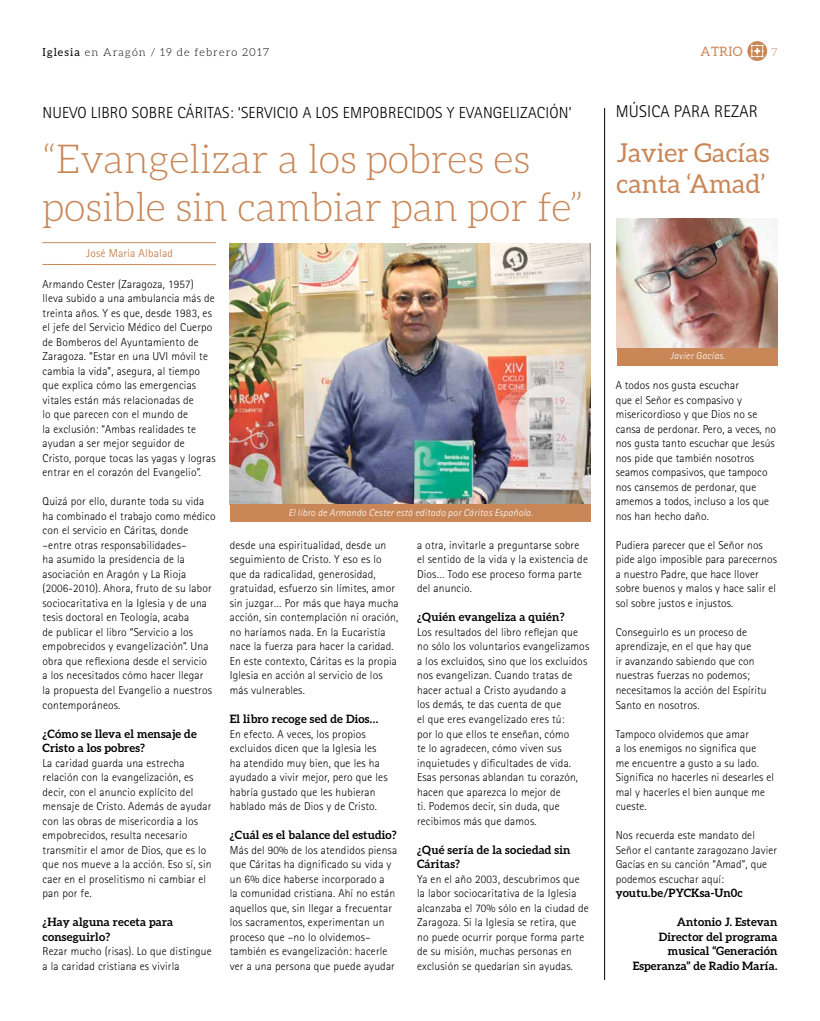
<style>
.page{position:relative;width:820px;height:1021px;background:#fff}
.page>*{position:absolute;margin:0;border:0;box-sizing:border-box;transform-origin:0 0}
.t1{font:300 40px/48px "Aleo";letter-spacing:-.005em;color:#c98758}
.t2{font:26px/31.2px "Aleo";color:#c98758}
.t3{font:300 17px "Rotis Sans Serif";letter-spacing:.01em;color:#000}
.t4{font:300 16px "Rotis Sans Serif";letter-spacing:.01em;color:#000}
.t5{font:13px "Aleo";letter-spacing:.025em;color:#c98758}
.t6{font:300 11.5px/14.5px "Rotis Sans Serif";letter-spacing:.015em;color:#000}
.t7{font:700 11.5px/14.5px "Aleo";letter-spacing:.015em;color:#000}
.t8{font:11.5px "Rotis Sans Serif";letter-spacing:.01em;color:#c98758}
.t9{font:300 11px "Aleo";letter-spacing:.1em;color:#000}
.t10{font:300 11px "Aleo";color:#c98758}
.t11{font:italic 300 10px "Rotis Sans Serif";letter-spacing:.025em;color:#fff}
.s1{font-weight:400}
</style>
<div class="page">
<svg style="left:747px;top:41px;width:19px;height:20px"></svg>
<img style="left:230px;top:243px;width:360px;height:261px">
<div style="left:230px;top:504px;width:360px;height:18px;background:#c98758"></div>
<hr style="left:42px;top:242px;width:174px;height:1px;background:#c98758">
<hr style="left:42px;top:264px;width:174px;height:1px;background:#c98758">
<hr style="left:604px;top:108px;width:1px;height:871px;background:#000">
<img style="left:616px;top:218px;width:161px;height:129px">
<div style="left:616px;top:347px;width:161px;height:18px;background:#c98758"></div>
<p class="t9" style="left:43px;top:46px;width:228px"><span class="s1">Iglesia</span> en Aragón / 19 de febrero 2017</p>
<p class="t5" style="left:700px;top:44px;width:43px">ATRIO</p>
<p class="t10" style="left:771px;top:46px;width:8px">7</p>
<h3 class="t4" style="left:43px;top:103px;width:530px">NUEVO LIBRO SOBRE CÁRITAS: ‘SERVICIO A LOS EMPOBRECIDOS Y EVANGELIZACIÓN’</h3>
<h1 class="t1" style="left:43px;top:134px;width:542px">“Evangelizar a los pobres es posible sin cambiar pan por fe”</h1>
<p class="t8" style="left:86px;top:246px;width:88px">José María Albalad</p>
<p class="t6" style="left:43px;top:276px;width:174px">Armando Cester (Zaragoza, 1957) lleva subido a una ambulancia más de treinta años. Y es que, desde 1983, es el jefe del Servicio Médico del Cuerpo de Bomberos del Ayuntamiento de Zaragoza. “Estar en una UVI móvil te cambia la vida”, asegura, al tiempo que explica cómo las emergencias vitales están más relacionadas de<br>lo que parecen con el mundo de<br>la exclusión: “Ambas realidades te ayudan a ser mejor seguidor de Cristo, porque tocas las yagas y logras entrar en el corazón del Evangelio”.</p>
<p class="t6" style="left:43px;top:494px;width:174px">Quizá por ello, durante toda su vida ha combinado el trabajo como médico con el servicio en Cáritas, donde –entre otras responsabilidades–<br>ha asumido la presidencia de la asociación en Aragón y La Rioja (2006-2010). Ahora, fruto de su labor sociocaritativa en la Iglesia y de una tesis doctoral en Teología, acaba<br>de publicar el libro “Servicio a los empobrecidos y evangelización”. Una obra que reflexiona desde el servicio<br>a los necesitados cómo hacer llegar<br>la propuesta del Evangelio a nuestros contemporáneos.</p>
<p class="t7" style="left:43px;top:726px;width:156px">¿Cómo se lleva el mensaje de<br>Cristo a los pobres?</p>
<p class="t6" style="left:43px;top:755px;width:170px">La caridad guarda una estrecha relación con la evangelización, es decir, con el anuncio explícito del mensaje de Cristo. Además de ayudar con las obras de misericordia a los empobrecidos, resulta necesario transmitir el amor de Dios, que es lo que nos mueve a la acción. Eso sí, sin caer en el proselitismo ni cambiar el pan por fe.</p>
<p class="t7" style="left:43px;top:914px;width:132px">¿Hay alguna receta para conseguirlo?</p>
<p class="t6" style="left:43px;top:944px;width:171px">Rezar mucho (risas). Lo que distingue a la caridad cristiana es vivirla</p>
<p class="t11" style="left:288px;top:506px;width:246px">El libro de Armando Cester está editado por Cáritas Española.</p>
<p class="t6" style="left:417px;top:537px;width:172px">a otra, invitarle a preguntarse sobre el sentido de la vida y la existencia de<br>Dios… Todo ese proceso forma parte del anuncio.</p>
<p class="t7" style="left:417px;top:610px;width:149px">¿Quién evangeliza a quién?</p>
<p class="t6" style="left:417px;top:624px;width:174px">Los resultados del libro reflejan que no sólo los voluntarios evangelizamos a los excluidos, sino que los excluidos nos evangelizan. Cuando tratas de hacer actual a Cristo ayudando a<br>los demás, te das cuenta de que<br>el que eres evangelizado eres tú:<br>por lo que ellos te enseñan, cómo<br>te lo agradecen, cómo viven sus inquietudes y dificultades de vida.<br>Esas personas ablandan tu corazón, hacen que aparezca lo mejor de<br>ti. Podemos decir, sin duda, que recibimos más que damos.</p>
<p class="t7" style="left:417px;top:842px;width:155px">¿Qué sería de la sociedad sin<br>Cáritas?</p>
<p class="t6" style="left:417px;top:871px;width:173px">Ya en el año 2003, descubrimos que la labor sociocaritativa de la Iglesia alcanzaba el 70% sólo en la ciudad de Zaragoza. Si la Iglesia se retira, que no puede ocurrir porque forma parte de su misión, muchas personas en exclusión se quedarían sin ayudas.</p>
<p class="t6" style="left:230px;top:537px;width:170px">desde una espiritualidad, desde un seguimiento de Cristo. Y eso es lo que da radicalidad, generosidad, gratuidad, esfuerzo sin límites, amor sin juzgar… Por más que haya mucha acción, sin contemplación ni oración, no haríamos nada. En la Eucaristía nace la fuerza para hacer la caridad.<br>En este contexto, Cáritas es la propia Iglesia en acción al servicio de los más vulnerables.</p>
<p class="t7" style="left:230px;top:711px;width:150px">El libro recoge sed de Dios…</p>
<p class="t6" style="left:230px;top:726px;width:159px">En efecto. A veces, los propios excluidos dicen que la Iglesia les ha atendido muy bien, que les ha ayudado a vivir mejor, pero que les habría gustado que les hubieran hablado más de Dios y de Cristo.</p>
<p class="t7" style="left:230px;top:827px;width:168px">¿Cuál es el balance del estudio?</p>
<p class="t6" style="left:230px;top:842px;width:169px">Más del 90% de los atendidos piensa que Cáritas ha dignificado su vida y un 6% dice haberse incorporado a<br>la comunidad cristiana. Ahí no están aquellos que, sin llegar a frecuentar los sacramentos, experimentan un proceso que –no lo olvidemos– también es evangelización: hacerle ver a una persona que puede ayudar</p>
<h3 class="t3" style="left:615px;top:101px;width:144px">MÚSICA PARA REZAR</h3>
<h2 class="t2" style="left:616px;top:136px;width:154px">Javier Gacías canta ‘Amad’</h2>
<p class="t11" style="left:670px;top:350px;width:56px">Javier Gacías.</p>
<p class="t6" style="left:615px;top:378px;width:162px">A todos nos gusta escuchar<br>que el Señor es compasivo y misericordioso y que Dios no se cansa de perdonar. Pero, a veces, no nos gusta tanto escuchar que Jesús nos pide que también nosotros seamos compasivos, que tampoco nos cansemos de perdonar, que amemos a todos, incluso a los que nos han hecho daño.</p>
<p class="t6" style="left:615px;top:537px;width:163px">Pudiera parecer que el Señor nos pide algo imposible para parecernos a nuestro Padre, que hace llover sobre buenos y malos y hace salir el sol sobre justos e injustos.</p>
<p class="t6" style="left:615px;top:625px;width:152px">Conseguirlo es un proceso de aprendizaje, en el que hay que<br>ir avanzando sabiendo que con nuestras fuerzas no podemos; necesitamos la acción del Espíritu<br>Santo en nosotros.</p>
<p class="t6" style="left:615px;top:726px;width:160px">Tampoco olvidemos que amar<br>a los enemigos no significa que<br>me encuentre a gusto a su lado.<br>Significa no hacerles ni desearles el mal y hacerles el bien aunque me cueste.</p>
<p class="t6" style="left:615px;top:828px;width:163px">Nos recuerda este mandato del<br>Señor el cantante zaragozano Javier<br>Gacías en su canción “Amad”, que podemos escuchar aquí:</p>
<p class="t7" style="left:615px;top:885px;width:128px">youtu.be/PYCKsa-Un0c</p>
<p class="t7" style="left:632px;top:914px;width:146px;text-align:right">Antonio J. Estevan<br>Director del programa musical “Generación<br>Esperanza” de Radio María.</p>
</div>
